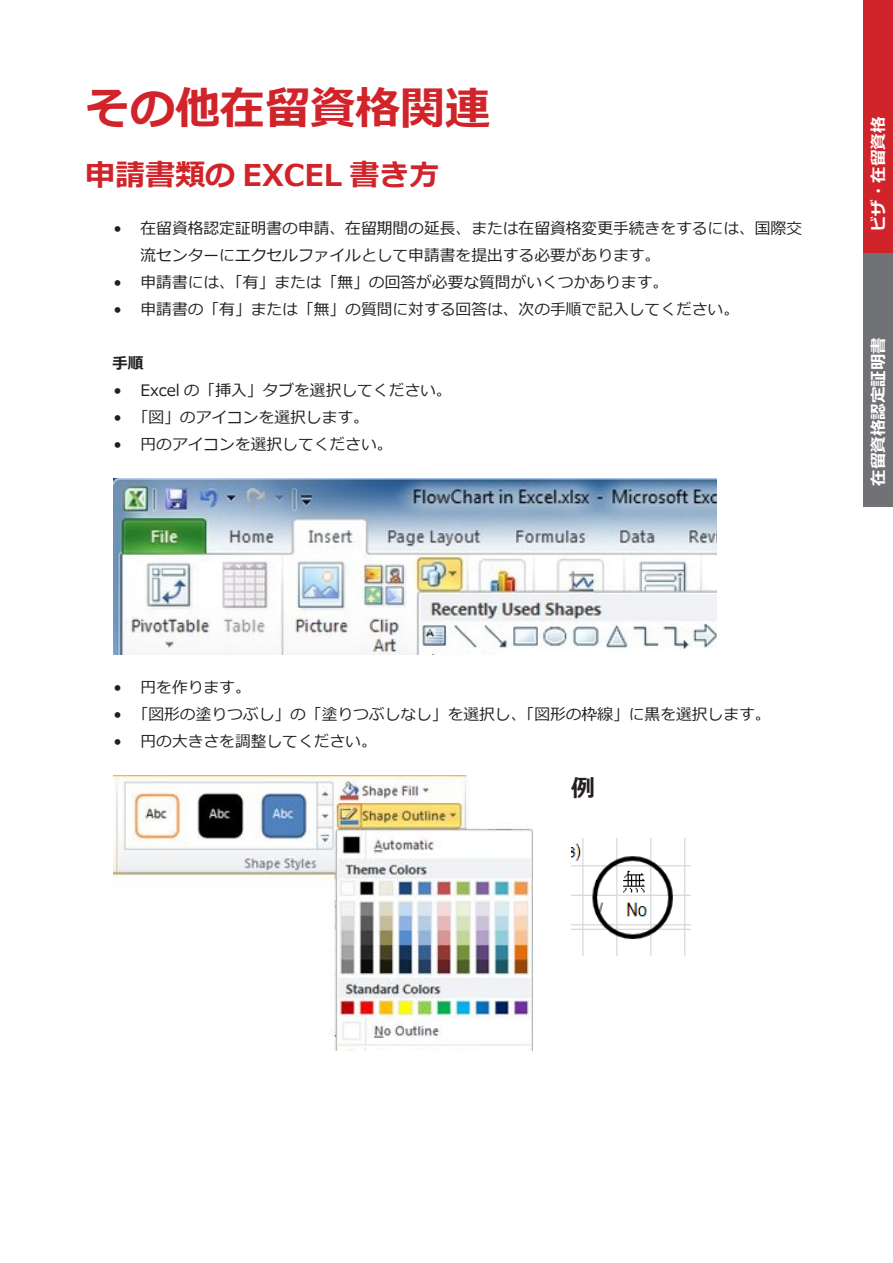
<style>
.page{position:relative;width:893px;height:1263px;background:#fff}
.page>*{position:absolute;margin:0;border:0;box-sizing:border-box;transform-origin:0 0}
.Title_Main{font:700 45px "Meiryo";color:#d1232a}
.Title_Main-2{font:700 30px "Meiryo";color:#d1232a}
.Title_Sub{font:700 24px "Meiryo UI";color:#231f20}
.t1{font:700 16.5px "Meiryo";color:#fff}
.t2{font:15.75px "Meiryo";color:#231f20}
.Title_Sub-2{font:700 15.75px "Meiryo";color:#231f20}
</style>
<div class="page">
<div style="left:863px;top:0;width:30px;height:254px;background:#d1232a"></div>
<div style="left:863px;top:254px;width:30px;height:253px;background:#717275"></div>
<img style="left:114px;top:479px;width:602px;height:176px">
<img style="left:114px;top:775px;width:418px;height:276px">
<img style="left:571px;top:839px;width:119px;height:117px">
<p class="Title_Main" style="left:85px;top:76px;width:406px">その他在留資格関連</p>
<p class="Title_Main-2" style="left:85px;top:154px;width:356px">申請書類の EXCEL 書き方</p>
<p class="t2" style="left:141px;top:217px;width:663px">在留資格認定証明書の申請、在留期間の延長、または在留資格変更手続きをするには、国際交</p>
<p class="t2" style="left:114px;top:217px;width:10px">•</p>
<p class="t2" style="left:114px;top:271px;width:10px">•</p>
<p class="t2" style="left:114px;top:298px;width:10px">•</p>
<p class="t2" style="left:141px;top:244px;width:521px">流センターにエクセルファイルとして申請書を提出する必要があります。</p>
<p class="t2" style="left:141px;top:271px;width:529px">申請書には、「有」または「無」の回答が必要な質問がいくつかあります。</p>
<p class="t2" style="left:141px;top:298px;width:600px">申請書の「有」または「無」の質問に対する回答は、次の手順で記入してください。</p>
<p class="Title_Sub-2" style="left:112px;top:352px;width:33px">手順</p>
<p class="t2" style="left:141px;top:379px;width:313px">Excel の「挿入」タブを選択してください。</p>
<p class="t2" style="left:114px;top:379px;width:10px">•</p>
<p class="t2" style="left:114px;top:406px;width:257px">• 「図」のアイコンを選択します。</p>
<p class="t2" style="left:141px;top:433px;width:253px">円のアイコンを選択してください。</p>
<p class="t2" style="left:114px;top:433px;width:10px">•</p>
<p class="t1" style="left:867px;top:232px;width:117px;rotate:-90deg">ビザ・在留資格</p>
<p class="t1" style="left:867px;top:486px;width:150px;rotate:-90deg">在留資格認定証明書</p>
<p class="t2" style="left:141px;top:676px;width:112px">円を作ります。</p>
<p class="t2" style="left:114px;top:676px;width:10px">•</p>
<p class="t2" style="left:114px;top:703px;width:658px">• 「図形の塗りつぶし」の「塗りつぶしなし」を選択し、「図形の枠線」に黒を選択します。</p>
<p class="t2" style="left:141px;top:730px;width:238px">円の大きさを調整してください。</p>
<p class="t2" style="left:114px;top:730px;width:10px">•</p>
<p class="Title_Sub" style="left:571px;top:771px;width:25px">例</p>
</div>
